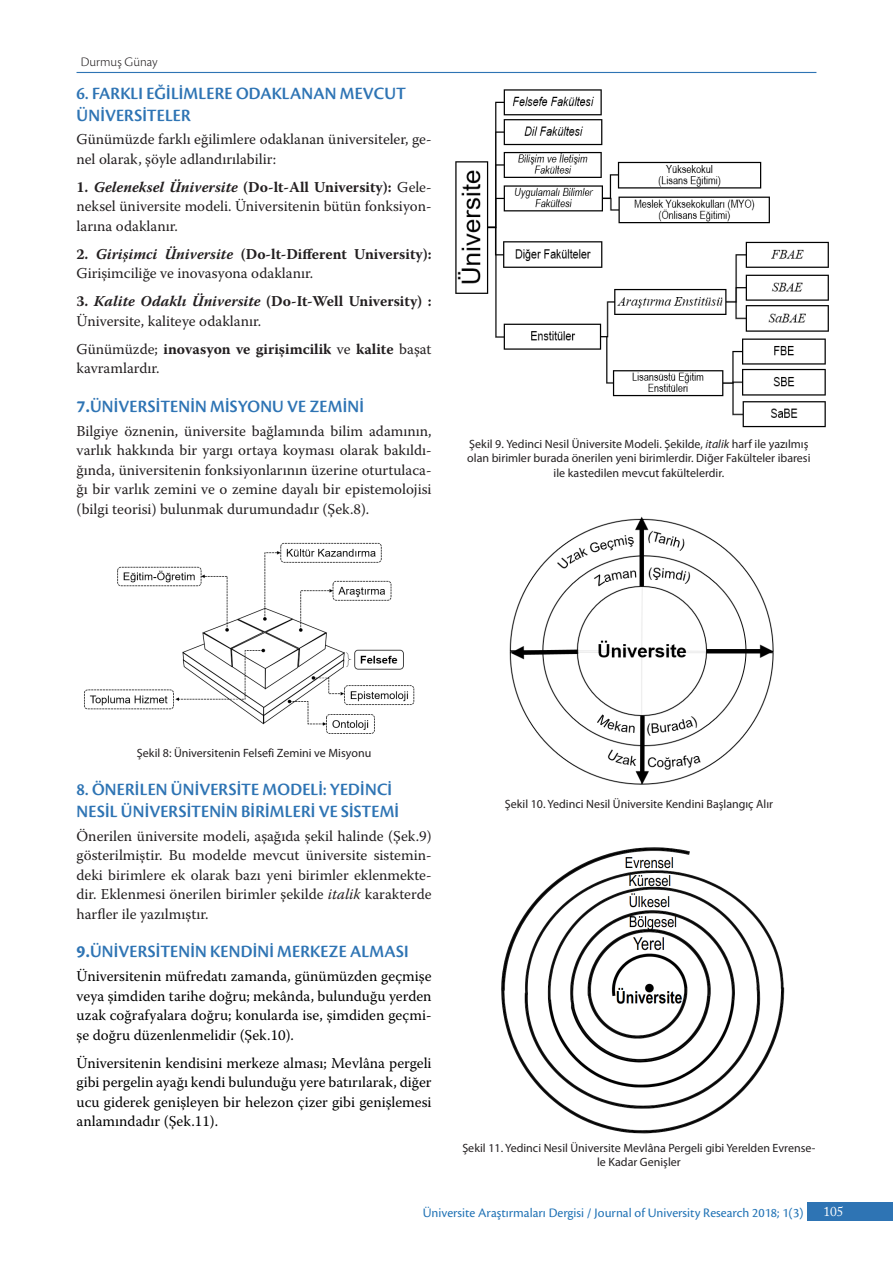
<style>
.page{position:relative;width:893px;height:1263px;background:#fff}
.page>*{position:absolute;margin:0;border:0;box-sizing:border-box;transform-origin:0 0}
.SubTitle{font:18px/21.6px "Cronos Pro Semibold Disp";letter-spacing:.01em;color:#2e74b4}
.Metin{font:15px/19.5px "Warnock Pro";color:#231f20}
.Metin-2{font:15px/19.5px "Warnock Pro";color:#000;text-align:justify}
.t1{font:13.5px "Cronos Pro";color:#2374b6}
.t2{font:300 13.5px "Cronos Pro";color:#231f20}
.t3{font:13.5px "Adobe Caslon Pro";color:#fff}
.ResimYaz{font:12px/14.4px "Myriad Pro";color:#231f20;text-align:center}
.s1{font-weight:700}
.s2{font-weight:700;font-style:italic}
.s3{font-family:"Cronos Pro";font-weight:700}
.s4{font-style:italic}
</style>
<div class="page">
<img style="left:84px;top:542px;width:331px;height:192px">
<img style="left:455px;top:89px;width:374px;height:339px">
<img style="left:509px;top:516px;width:265px;height:269px">
<img style="left:501px;top:847px;width:284px;height:287px">
<hr style="left:77px;top:72px;width:739px;height:1px;background:#2e74b4">
<div style="left:808px;top:1202px;width:85px;height:18px;background:#2e74b4"></div>
<p class="t2" style="left:81px;top:54px;width:78px">Durmuş Günay</p>
<p class="SubTitle" style="left:77px;top:83px;width:331px">6. FARKLI EĞILIMLERE ODAKLANAN MEVCUT<br>ÜNIVERSITELER</p>
<p class="Metin" style="left:77px;top:130px;width:357px">Günümüzde farklı eğilimlere odaklanan üniversiteler, ge&shy;nel olarak, şöyle adlandırılabilir:</p>
<p class="Metin" style="left:77px;top:177px;width:357px;text-align:justify"><span class="s1">1.</span> <span class="s2">Geleneksel Üniversite</span> <span class="s1">(Do-lt-All University):</span> Gele&shy;neksel üniversite modeli. Üniversitenin bütün fonksiyon&shy;larına odaklanır.</p>
<p class="Metin" style="left:77px;top:244px;width:357px"><span class="s1">2.</span> <span class="s2">Girişimci Üniversite</span> <span class="s1">(Do-lt-Different University):<br></span>Girişimciliğe ve inovasyona odaklanır.</p>
<p class="Metin" style="left:77px;top:292px;width:357px"><span class="s1">3.</span> <span class="s2">Kalite Odaklı Üniversite</span> <span class="s1">(Do-It-Well University) :<br></span>Üniversite, kaliteye odaklanır.</p>
<p class="Metin" style="left:77px;top:339px;width:357px">Günümüzde; <span class="s1">inovasyon ve girişimcilik</span> ve <span class="s1">kalite</span> başat kavramlardır.</p>
<p class="SubTitle" style="left:77px;top:396px;width:289px"><span class="s3">7.</span>ÜNIVERSITENIN MISYONU VE ZEMINI</p>
<p class="Metin" style="left:77px;top:421px;width:357px;text-align:justify">Bilgiye öznenin, üniversite bağlamında bilim adamının, varlık hakkında bir yargı ortaya koyması olarak bakıldı&shy;ğında, üniversitenin fonksiyonlarının üzerine oturtulaca&shy;ğı bir varlık zemini ve o zemine dayalı bir epistemolojisi (bilgi teorisi) bulunmak durumundadır (Şek.8).</p>
<p class="ResimYaz" style="left:467px;top:437px;width:345px">Şekil 9. Yedinci Nesil Üniversite Modeli. Şekilde, <span class="s4">italik</span> harf ile yazılmış olan birimler burada önerilen yeni birimlerdir. Diğer Fakülteler ibaresi ile kastedilen mevcut fakültelerdir.</p>
<p class="ResimYaz" style="left:137px;top:745px;width:236px">Şekil 8: Üniversitenin Felsefi Zemini ve Misyonu</p>
<p class="SubTitle" style="left:77px;top:779px;width:324px">8. ÖNERILEN ÜNIVERSITE MODELI: YEDINCI<br>NESIL ÜNIVERSITENIN BIRIMLERI VE SISTEMI</p>
<p class="Metin" style="left:77px;top:826px;width:357px;text-align:justify">Önerilen üniversite modeli, aşağıda şekil halinde (Şek.9) gösterilmiştir. Bu modelde mevcut üniversite sistemin&shy;deki birimlere ek olarak bazı yeni birimler eklenmekte&shy;dir. Eklenmesi önerilen birimler şekilde <span class="s4">italik</span> karakterde harfler ile yazılmıştır.</p>
<p class="SubTitle" style="left:77px;top:941px;width:334px"><span class="s3">9.</span>ÜNIVERSITENIN KENDINI MERKEZE ALMASI</p>
<p class="Metin-2" style="left:77px;top:966px;width:357px">Üniversitenin müfredatı zamanda, günümüzden geçmişe veya şimdiden tarihe doğru; mekânda, bulunduğu yerden uzak coğrafyalara doğru; konularda ise, şimdiden geçmi&shy;şe doğru düzenlenmelidir (Şek.10).</p>
<p class="Metin-2" style="left:77px;top:1053px;width:357px">Üniversitenin kendisini merkeze alması; Mevlâna pergeli gibi pergelin ayağı kendi bulunduğu yere batırılarak, diğer ucu giderek genişleyen bir helezon çizer gibi genişlemesi anlamındadır (Şek.11).</p>
<p class="ResimYaz" style="left:505px;top:797px;width:270px">Şekil 10. Yedinci Nesil Üniversite Kendini Başlangıç Alır</p>
<p class="ResimYaz" style="left:462px;top:1140px;width:355px">Şekil 11. Yedinci Nesil Üniversite Mevlâna Pergeli gibi Yerelden Evrense&shy;le Kadar Genişler</p>
<p class="t1" style="left:423px;top:1204px;width:382px">Üniversite Araştırmaları Dergisi / Journal of University Research 2018; 1(3)</p>
<p class="t3" style="left:823px;top:1204px;width:22px">105</p>
</div>
